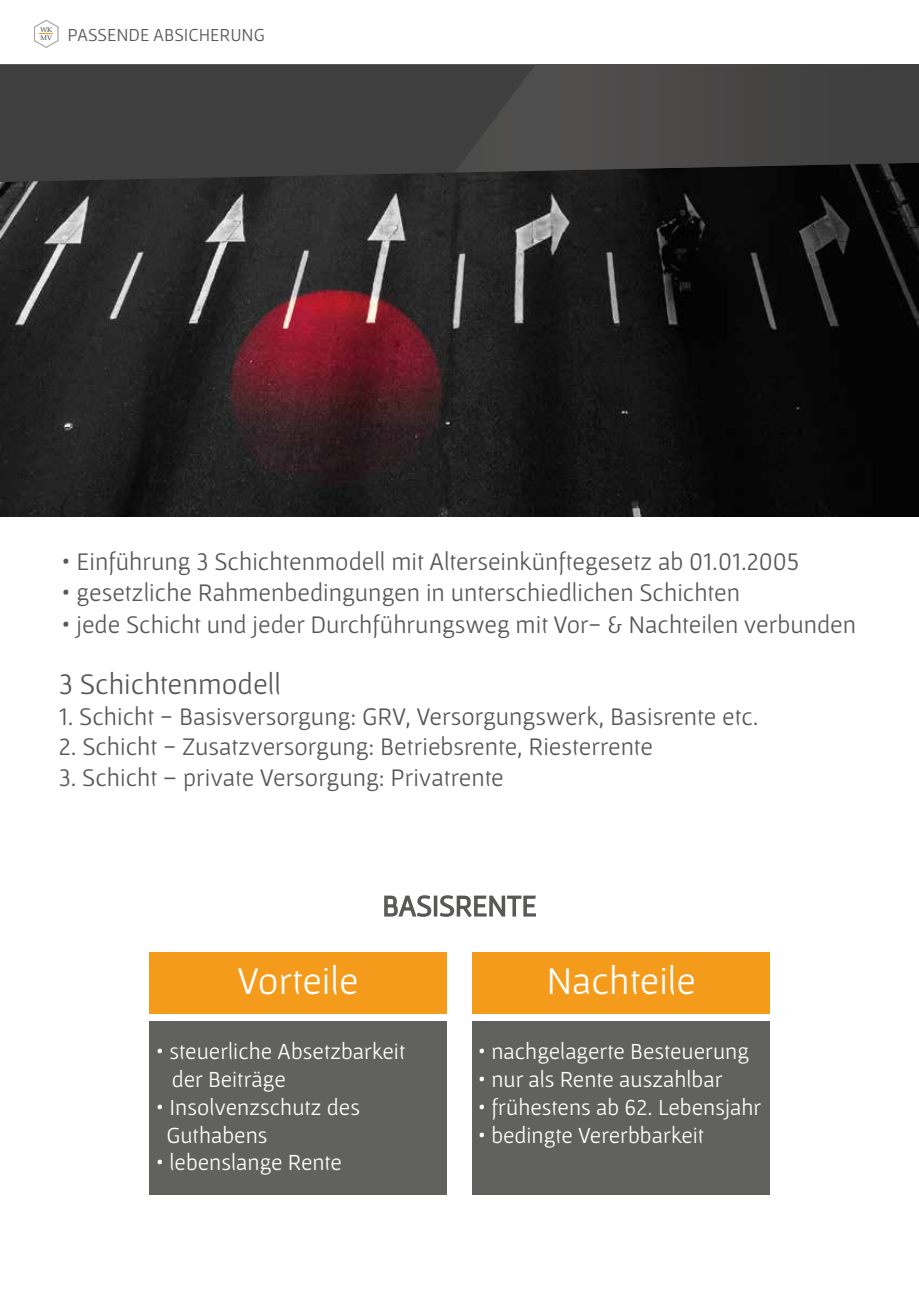
<style>
.page{position:relative;width:919px;height:1289px;background:#fff}
.page>*{position:absolute;margin:0;border:0;box-sizing:border-box;transform-origin:0 0}
.t1{font:39.45px "Gafata";color:#fff}
.t2{font:30px "Gafata";color:#575756}
.t3{font:25.5px "Gafata";color:#575756}
.t4{font:23.25px/27.9px "Gafata";color:#fff}
.t5{font:18.45px "Gafata";color:#575756}
.t6{font:6.9px/8.2px "Book Antiqua";color:#3f3f3f}
</style>
<div class="page">
<img style="left:0;top:182px;width:918px;height:334px">
<svg style="left:0;top:64px;width:918px;height:118px;background:#3a3a3a"></svg>
<svg style="left:454px;top:64px;width:464px;height:108px;background:#444343"></svg>
<svg style="left:34px;top:20px;width:24px;height:28px"></svg>
<svg style="left:384px;top:895px;width:48px;height:22px"></svg>
<div style="left:434px;top:895px;width:3px;height:21px;border:2px solid #575756"></div>
<svg style="left:439px;top:895px;width:97px;height:23px"></svg>
<div style="left:149px;top:952px;width:298px;height:61px;background:#f59b1c"></div>
<div style="left:472px;top:952px;width:297px;height:61px;background:#f59b1c"></div>
<div style="left:149px;top:1020px;width:298px;height:174px;background:#616160"></div>
<div style="left:472px;top:1020px;width:297px;height:174px;background:#616160"></div>
<p class="t6" style="left:40px;top:26px;width:13px">WK<br>MV</p>
<p class="t5" style="left:68px;top:24px;width:199px">PASSENDE ABSICHERUNG</p>
<p class="t3" style="left:62px;top:546px;width:739px">• Einführung 3 Schichtenmodell mit Alterseinkünftegesetz ab 01.01.2005</p>
<p class="t3" style="left:62px;top:578px;width:680px">• gesetzliche Rahmenbedingungen in unterschiedlichen Schichten</p>
<p class="t3" style="left:62px;top:609px;width:796px">• jede Schicht und jeder Durchführungsweg mit Vor- &amp; Nachteilen verbunden</p>
<p class="t2" style="left:59px;top:666px;width:224px">3 Schichtenmodell</p>
<p class="t3" style="left:59px;top:701px;width:701px">1. Schicht - Basisversorgung: GRV, Versorgungswerk, Basisrente etc.</p>
<p class="t3" style="left:59px;top:732px;width:596px">2. Schicht - Zusatzversorgung: Betriebsrente, Riesterrente</p>
<p class="t3" style="left:59px;top:762px;width:446px">3. Schicht – private Versorgung: Privatrente</p>
<p class="t2" style="left:382px;top:888px;width:156px">BASISRENTE</p>
<h1 class="t1" style="left:237px;top:957px;width:123px">Vorteile</h1>
<h1 class="t1" style="left:546px;top:957px;width:151px">Nachteile</h1>
<p class="t4" style="left:172px;top:1036px;width:235px;text-indent:-16px">• steuerliche Absetzbarkeit der Beiträge</p>
<p class="t4" style="left:166px;top:1092px;width:195px;text-indent:-11px">• Insolvenzschutz des<br>Guthabens</p>
<p class="t4" style="left:156px;top:1148px;width:187px">• lebenslange Rente</p>
<p class="t4" style="left:477px;top:1036px;width:273px">• nachgelagerte Besteuerung</p>
<p class="t4" style="left:477px;top:1064px;width:246px">• nur als Rente auszahlbar</p>
<p class="t4" style="left:477px;top:1092px;width:285px">• frühestens ab 62. Lebensjahr</p>
<p class="t4" style="left:477px;top:1120px;width:228px">• bedingte Vererbbarkeit</p>
</div>
